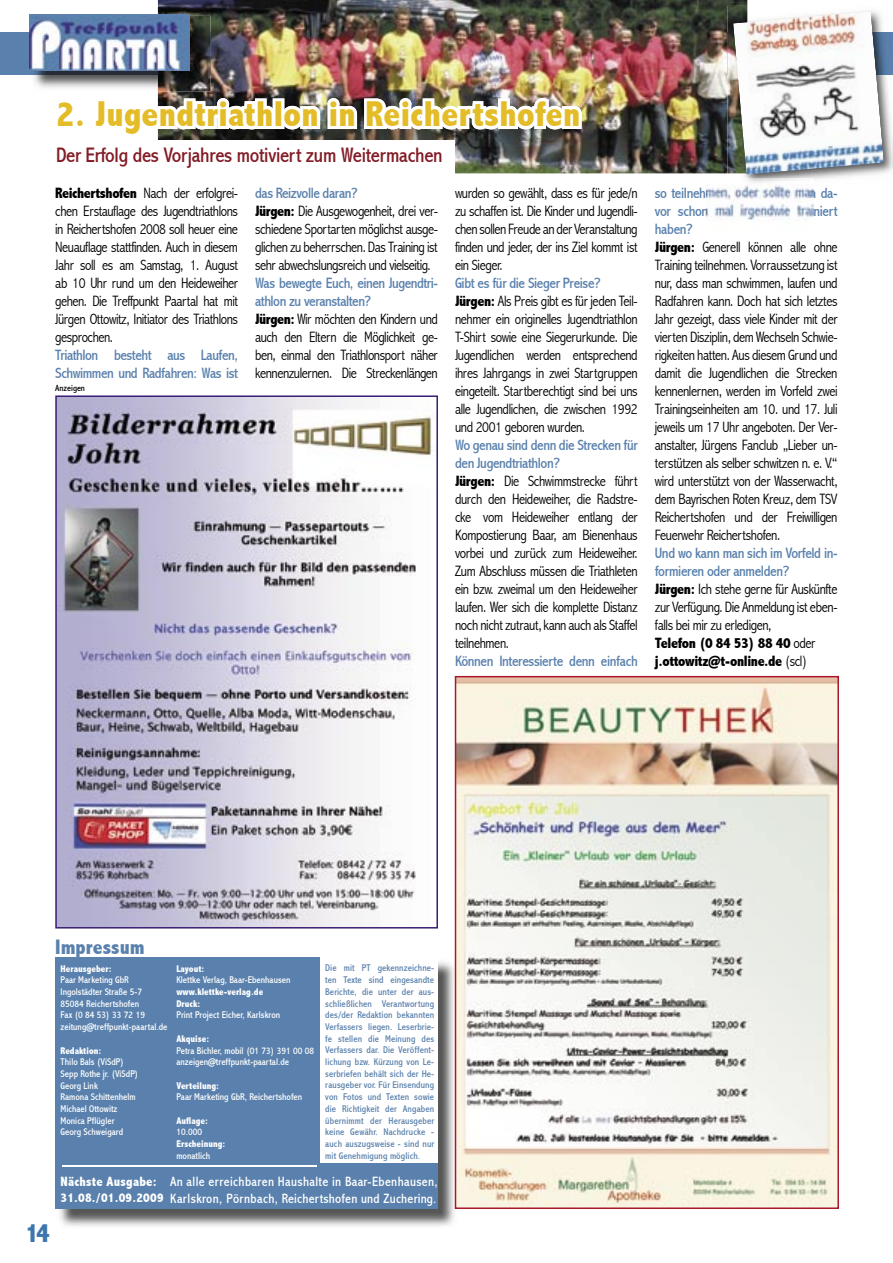
<style>
.page{position:relative;width:893px;height:1263px;background:#fff}
.page>*{position:absolute;margin:0;border:0;box-sizing:border-box;transform-origin:0 0}
.t1{font:800 condensed 36px "Abadi";letter-spacing:.01em;color:#e3bc28}
.t2{font:800 condensed 27px "Abadi";color:#3d76ae}
.t3{font:condensed 21px "Abadi";letter-spacing:-.015em;color:#821c26}
.t4{font:800 condensed 21px "Abadi";color:#5a81ad}
.t5{font:300 condensed 15px/18px "Abadi";letter-spacing:-.025em;color:#000}
.t6{font:condensed 15px/18px "Abadi";letter-spacing:-.03em;color:#5a81ad}
.t7{font:condensed 13.5px/16.2px "Abadi";letter-spacing:.025em;color:#fff}
.t8{font:800 condensed 13.5px "Abadi";letter-spacing:.015em;color:#fff}
.t9{font:800 condensed 13.05px "Abadi";letter-spacing:.015em;color:#fff}
.t10{font:condensed 9.75px/11.7px "Abadi";letter-spacing:.01em;color:#5a81ad;text-align:justify}
.t11{font:condensed 9.75px/11.7px "Abadi";color:#fff}
.t12{font:800 condensed 9.75px/11.7px "Abadi";color:#fff}
.t13{font:condensed 9px "Abadi";color:#000}
.s1{font-weight:400;color:#5a81ad}
.s2{font-weight:800}
</style>
<div class="page">
<div style="left:0;top:32px;width:893px;height:43px;background:#5a81ad"></div>
<img style="left:59px;top:959px;width:396px;height:268px">
<div style="left:55px;top:958px;width:383px;height:251px;background:#5a81ad"></div>
<hr style="left:62px;top:1165px;width:254px;height:2px;background:#fff">
<div style="left:321px;top:949px;width:117px;height:214px;background:#fff"></div>
<svg style="left:455px;top:676px;width:384px;height:533px"></svg>
<svg style="left:55px;top:395px;width:383px;height:533px"></svg>
<img style="left:158px;top:0;width:589px;height:173px">
<div style="left:54px;top:141px;width:401px;height:39px;background:#fff"></div>
<img style="left:157px;top:98px;width:425px;height:39px">
<img style="left:728px;top:6px;width:165px;height:174px">
<img style="left:884px;top:32px;width:9px;height:43px">
<img style="left:728px;top:6px;width:19px;height:167px">
<svg style="left:648px;top:187px;width:191px;height:499px"></svg>
<img style="left:733px;top:11px;width:151px;height:164px">
<img style="left:34px;top:16px;width:177px;height:76px">
<img style="left:34px;top:71px;width:124px;height:4px">
<img style="left:30px;top:15px;width:160px;height:56px">
<img style="left:706px;top:179px;width:108px;height:53px">
<h1 class="t1" style="left:56px;top:93px;width:526px">2. Jugendtriathlon in Reichertshofen</h1>
<h3 class="t3" style="left:56px;top:143px;width:388px">Der Erfolg des Vorjahres motiviert zum Weitermachen</h3>
<p class="t5" style="left:455px;top:184px;width:184px;text-align:justify">wurden so gewählt, dass es für jede/n zu schaffen ist. Die Kinder und Jugendli&shy;chen sollen Freude an der Veranstaltung finden und jeder, der ins Ziel kommt ist ein Sieger.</p>
<p class="t5" style="left:455px;top:274px;width:184px"><span class="s1">Gibt es für die Sieger Preise?<br></span><span class="s2">Jürgen:</span> Als Preis gibt es für jeden Teil&shy;nehmer ein originelles Jugendtriathlon T-Shirt sowie eine Siegerurkunde. Die Jugendlichen werden entsprechend ihres Jahrgangs in zwei Startgruppen eingeteilt. Startberechtigt sind bei uns alle Jugendlichen, die zwischen 1992 und 2001 geboren wurden.</p>
<p class="t5" style="left:455px;top:436px;width:184px"><span class="s1">Wo genau sind denn die Strecken für den Jugendtriathlon?<br></span><span class="s2">Jürgen:</span> Die Schwimmstrecke führt durch den Heideweiher, die Radstre&shy;cke vom Heideweiher entlang der Kompostierung Baar, am Bienenhaus vorbei und zurück zum Heideweiher.<br>Zum Abschluss müssen die Triathleten ein bzw. zweimal um den Heideweiher laufen. Wer sich die komplette Distanz noch nicht zutraut, kann auch als Staffel teilnehmen.</p>
<p class="t6" style="left:455px;top:652px;width:184px">Können Interessierte denn einfach</p>
<p class="t5" style="left:55px;top:184px;width:184px;text-align:justify"><span class="s2">Reichertshofen</span> Nach der erfolgrei&shy;chen Erstauflage des Jugendtriathlons in Reichertshofen 2008 soll heuer eine Neuauflage stattfinden. Auch in diesem Jahr soll es am Samstag, 1. August ab 10 Uhr rund um den Heideweiher gehen. Die Treffpunkt Paartal hat mit Jürgen Ottowitz, Initiator des Triathlons gesprochen.</p>
<p class="t6" style="left:55px;top:346px;width:184px">Triathlon besteht aus Laufen,<br>Schwimmen und Radfahren: Was ist</p>
<p class="t5" style="left:255px;top:184px;width:184px"><span class="s1">das Reizvolle daran?<br></span><span class="s2">Jürgen:</span> Die Ausgewogenheit, drei ver&shy;schiedene Sportarten möglichst ausge&shy;glichen zu beherrschen. Das Training ist sehr abwechslungsreich und vielseitig.</p>
<p class="t5" style="left:255px;top:274px;width:184px"><span class="s1">Was bewegte Euch, einen Jugendtri&shy;athlon zu veranstalten?<br></span><span class="s2">Jürgen:</span> Wir möchten den Kindern und auch den Eltern die Möglichkeit ge&shy;ben, einmal den Triathlonsport näher kennenzulernen. Die Streckenlängen</p>
<p class="t13" style="left:55px;top:383px;width:31px">Anzeigen</p>
<p class="t5" style="left:655px;top:220px;width:184px"><span class="s1">haben?<br></span><span class="s2">Jürgen:</span> Generell können alle ohne Training teilnehmen. Vorraussetzung ist nur, dass man schwimmen, laufen und Radfahren kann. Doch hat sich letztes Jahr gezeigt, dass viele Kinder mit der vierten Disziplin, dem Wechseln Schwie&shy;rigkeiten hatten. Aus diesem Grund und damit die Jugendlichen die Strecken kennenlernen, werden im Vorfeld zwei Trainingseinheiten am 10. und 17. Juli jeweils um 17 Uhr angeboten. Der Ver&shy;anstalter, Jürgens Fanclub „Lieber un&shy;terstützen als selber schwitzen n. e. V.“ wird unterstützt von der Wasserwacht, dem Bayrischen Roten Kreuz, dem TSV Reichertshofen und der Freiwilligen Feuerwehr Reichertshofen.</p>
<p class="t5" style="left:655px;top:544px;width:184px"><span class="s1">Und wo kann man sich im Vorfeld in&shy;formieren oder anmelden?<br></span><span class="s2">Jürgen:</span> Ich stehe gerne für Auskünfte zur Verfügung. Die Anmeldung ist eben&shy;falls bei mir zu erledigen,<br><span class="s2">Telefon (0 84 53) 88 40</span> oder <span class="s2">j.ottowitz@t-online.de</span> (scl)</p>
<h3 class="t4" style="left:55px;top:935px;width:91px">Impressum</h3>
<p class="t12" style="left:61px;top:962px;width:53px">Herausgeber:</p>
<p class="t11" style="left:61px;top:974px;width:108px">Paar Marketing GbR<br>Ingolstädter Straße 5-7<br>85084 Reichertshofen<br>Fax (0 84 53) 33 72 19 zeitung@treffpunkt-paartal.de</p>
<p class="t12" style="left:61px;top:1044px;width:42px">Redaktion:</p>
<p class="t11" style="left:61px;top:1056px;width:79px">Thilo Bals (ViSdP)<br>Sepp Rothe jr. (ViSdP)<br>Georg Link<br>Ramona Schittenhelm<br>Michael Ottowitz<br>Monica Pflügler<br>Georg Schweigard</p>
<p class="t12" style="left:176px;top:962px;width:29px">Layout:</p>
<p class="t11" style="left:176px;top:974px;width:115px">Klettke Verlag, Baar-Ebenhausen</p>
<p class="t12" style="left:176px;top:986px;width:88px">www.klettke-verlag.de<br>Druck:</p>
<p class="t11" style="left:176px;top:1009px;width:105px">Print Project Eicher, Karlskron</p>
<p class="t12" style="left:176px;top:1033px;width:34px">Akquise:</p>
<p class="t11" style="left:176px;top:1044px;width:139px">Petra Bichler, mobil (01 73) 391 00 08 anzeigen@treffpunkt-paartal.de</p>
<p class="t12" style="left:176px;top:1079px;width:44px">Verteilung:</p>
<p class="t11" style="left:176px;top:1091px;width:127px">Paar Marketing GbR, Reichertshofen</p>
<p class="t12" style="left:176px;top:1115px;width:33px">Auflage:</p>
<p class="t11" style="left:176px;top:1126px;width:27px">10.000</p>
<p class="t12" style="left:176px;top:1138px;width:50px">Erscheinung:</p>
<p class="t11" style="left:176px;top:1150px;width:35px">monatlich</p>
<p class="t10" style="left:325px;top:962px;width:110px">Die mit PT gekennzeichne&shy;ten Texte sind eingesandte Berichte, die unter der aus&shy;schließlichen Verantwortung des/der Redaktion bekannten Verfassers liegen. Leserbrie&shy;fe stellen die Meinung des Verfassers dar. Die Veröffent&shy;lichung bzw. Kürzung von Le&shy;serbriefen behält sich der He&shy;rausgeber vor. Für Einsendung von Fotos und Texten sowie die Richtigkeit der Angaben übernimmt der Herausgeber keine Gewähr. Nachdrucke - auch auszugsweise - sind nur mit Genehmigung möglich.</p>
<h2 class="t2" style="left:25px;top:1217px;width:26px">14</h2>
<p class="t8" style="left:61px;top:1174px;width:98px">Nächste Ausgabe:</p>
<p class="t9" style="left:61px;top:1190px;width:105px">31.08./01.09.2009</p>
<p class="t7" style="left:170px;top:1174px;width:269px">An alle erreichbaren Haushalte in Baar-Ebenhausen,<br>Karlskron, Pörnbach, Reichertshofen und Zuchering.</p>
</div>
